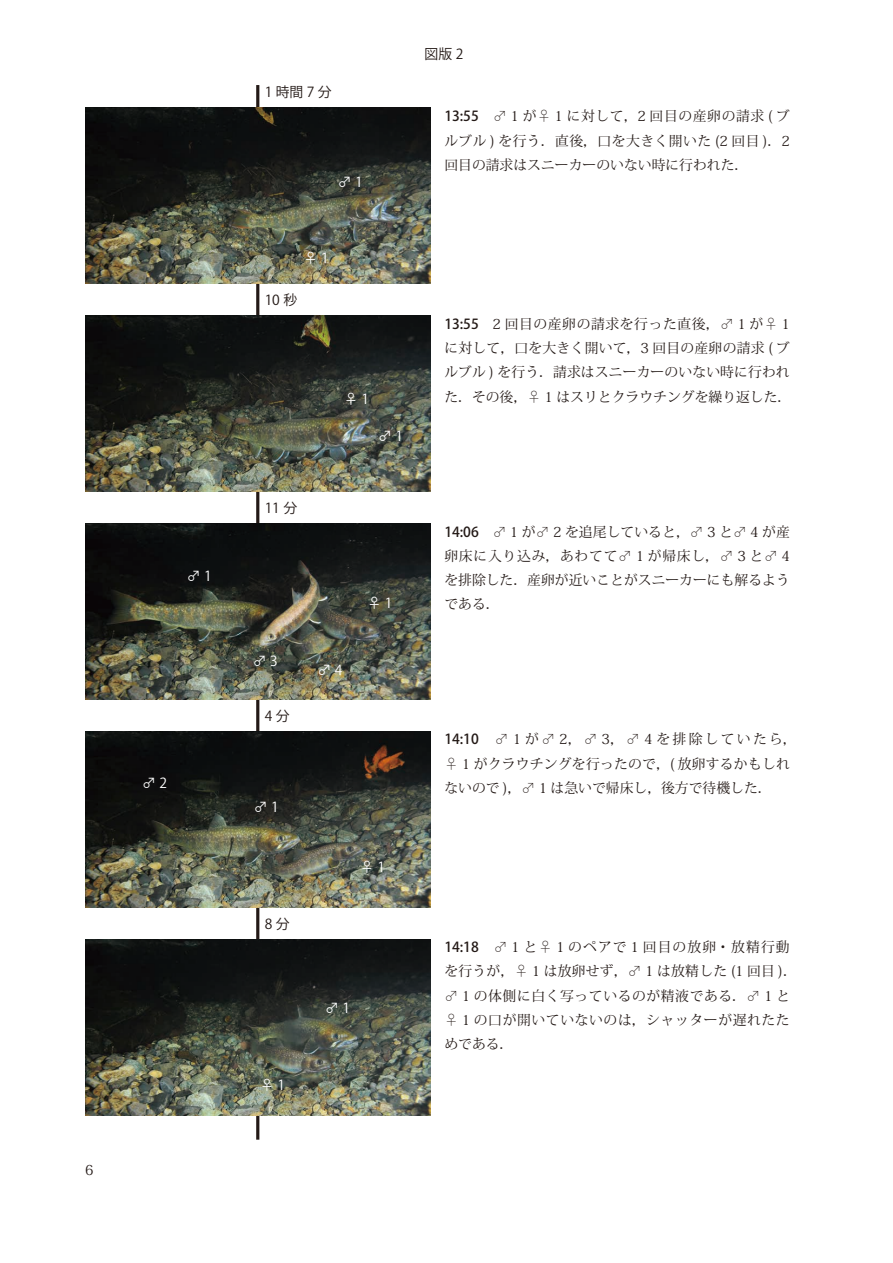
<style>
.page{position:relative;width:893px;height:1263px;background:#fff}
.page>*{position:absolute;margin:0;border:0;box-sizing:border-box;transform-origin:0 0}
.t1{font:13.8px/24.2px "Koz Min Pro";letter-spacing:.015em;color:#231916;text-align:justify}
.t2{font:13.8px/24.2px "Koz Min Pro";letter-spacing:.04em;color:#231916}
.t3{font:13.8px "Koz Go Pro";color:#fff}
.t4{font:13.8px "Koz Go Pro";letter-spacing:.25em;color:#231916}
.s1{font-family:"Koz Go Pro";font-weight:500}
</style>
<div class="page">
<hr style="left:256px;top:85px;width:3px;height:1055px;background:#231916">
<img style="left:85px;top:940px;width:346px;height:176px">
<img style="left:85px;top:732px;width:346px;height:176px">
<img style="left:85px;top:524px;width:346px;height:176px">
<img style="left:85px;top:316px;width:346px;height:176px">
<img style="left:85px;top:108px;width:346px;height:176px">
<p class="t1" style="left:85px;top:1157px;width:10px">6</p>
<p class="t3" style="left:187px;top:567px;width:26px">♂1</p>
<p class="t3" style="left:142px;top:774px;width:26px">♂2</p>
<p class="t4" style="left:265px;top:83px;width:69px">1時間7分</p>
<p class="t3" style="left:338px;top:173px;width:26px">♂1</p>
<p class="t4" style="left:425px;top:45px;width:40px">図版 2</p>
<p class="t1" style="left:444px;top:104px;width:347px"><span class="s1">13:55</span>　♂ 1 が♀ 1 に対して，2 回目の産卵の請求 ( ブルブル ) を行う．直後，口を大きく開いた (2 回目 )．2回目の請求はスニーカーのいない時に行われた．</p>
<p class="t3" style="left:304px;top:249px;width:26px">♀1</p>
<p class="t4" style="left:265px;top:291px;width:34px">10 秒</p>
<p class="t4" style="left:265px;top:499px;width:34px">11 分</p>
<p class="t3" style="left:344px;top:390px;width:26px">♀1</p>
<p class="t3" style="left:378px;top:427px;width:26px">♂ 1</p>
<p class="t3" style="left:253px;top:652px;width:26px">♂3</p>
<p class="t4" style="left:265px;top:707px;width:26px">4分</p>
<p class="t3" style="left:318px;top:660px;width:26px">♂4</p>
<p class="t3" style="left:368px;top:593px;width:26px">♀1</p>
<p class="t3" style="left:254px;top:798px;width:26px">♂1</p>
<p class="t4" style="left:265px;top:915px;width:26px">8分</p>
<p class="t3" style="left:260px;top:1076px;width:26px">♀1</p>
<p class="t3" style="left:360px;top:858px;width:26px">♀1</p>
<p class="t3" style="left:325px;top:998px;width:26px">♂1</p>
<p class="t1" style="left:444px;top:311px;width:349px"><span class="s1">13:55</span>　2 回目の産卵の請求を行った直後，♂ 1 が♀ 1に対して，口を大きく開いて，3 回目の産卵の請求 ( ブルブル ) を行う．請求はスニーカーのいない時に行われた．その後，♀ 1 はスリとクラウチングを繰り返した．</p>
<p class="t1" style="left:444px;top:519px;width:347px"><span class="s1">14:06</span>　♂ 1 が♂ 2 を追尾していると，♂ 3 と♂ 4 が産卵床に入り込み，あわてて♂ 1 が帰床し，♂ 3 と♂ 4を排除した．産卵が近いことがスニーカーにも解るようである．</p>
<p class="t1" style="left:444px;top:727px;width:354px;text-align:left"><span class="s1">14:10</span>　♂ 1 が♂ 2，♂ 3，♂ 4 を排除していたら，♀ 1 がクラウチングを行ったので，( 放卵するかもしれないので )，♂ 1 は急いで帰床し，後方で待機した．</p>
<p class="t2" style="left:444px;top:934px;width:354px"><span class="s1">14:18</span>　♂ 1 と♀ 1 のペアで 1 回目の放卵・放精行動を行うが，♀ 1 は放卵せず，♂ 1 は放精した (1 回目 )．♂ 1 の体側に白く写っているのが精液である．♂ 1 と♀ 1 の口が開いていないのは，シャッターが遅れたためである．</p>
</div>
